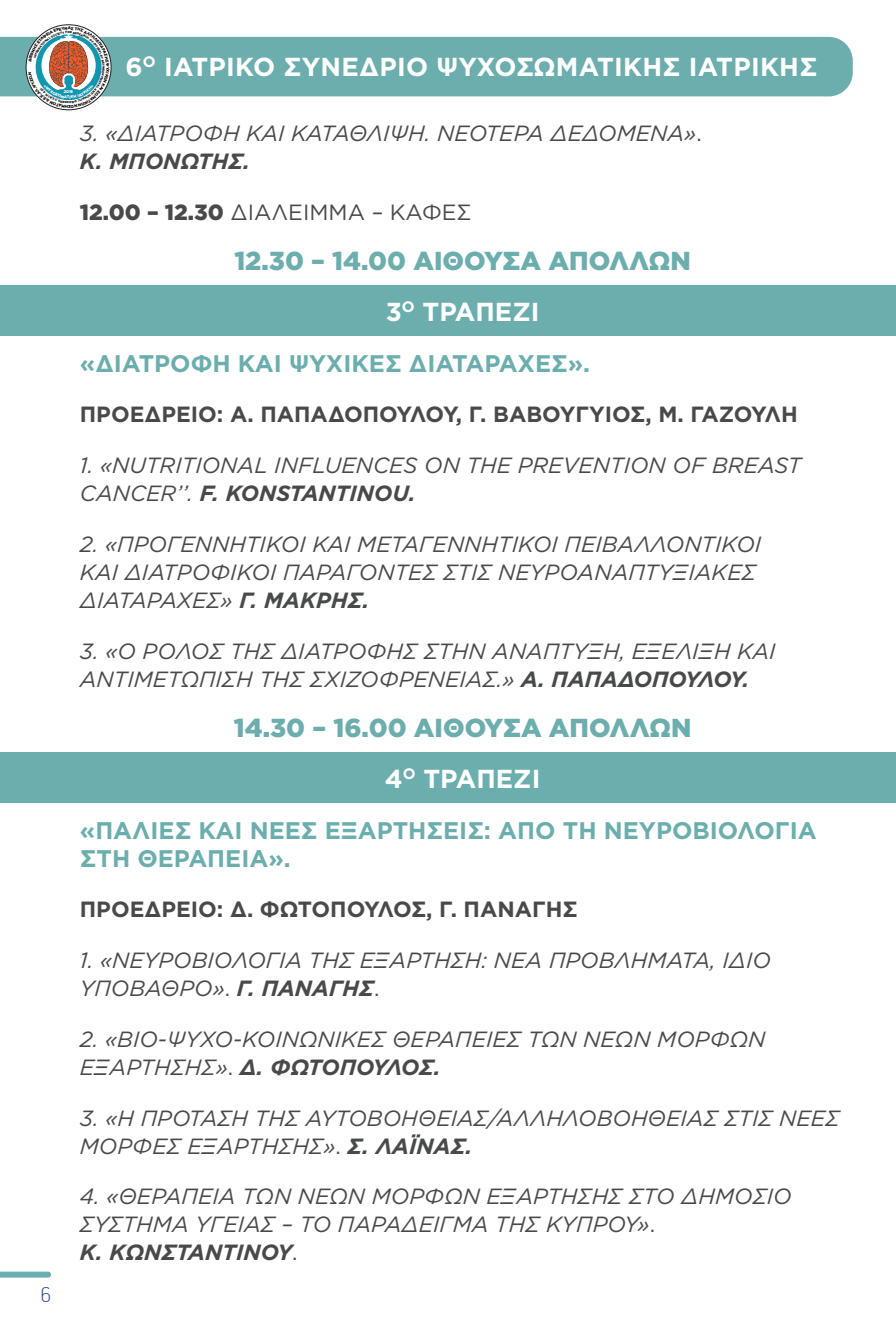
<style>
.page{position:relative;width:896px;height:1333px;background:#fff}
.page>*{position:absolute;margin:0;border:0;box-sizing:border-box;transform-origin:0 0}
.t1{font:900 26px/50.6px "Gotham Greek";color:#6caead;text-align:center}
.t2{font:700 26px "Gotham Greek";letter-spacing:.01em;color:#fff}
.t3{font:700 24px/28px "Gotham Greek";color:#6caead}
.t4{font:100 24px "PF Handbook Pro";color:#25408f}
.t5{font:italic 22px/28px "Gotham Greek";color:#484a4a}
.t6{font:700 22px "Gotham Greek";color:#484a4a}
.t7{font:22px "Gotham Greek";color:#484a4a}
.t8{font:900 4px "Gotham Greek";color:#fff}
.s1{font-style:normal}
.s2{font-weight:700}
.s3{font-weight:900}
.s4{font-weight:700;color:#fff}
</style>
<div class="page">
<div style="left:0;top:37px;width:853px;height:59px;background:#6caead"></div>
<svg style="left:0;top:1271px;width:51px;height:6px"></svg>
<div style="left:0;top:752px;width:896px;height:50px;background:#6caead"></div>
<div style="left:0;top:285px;width:896px;height:51px;background:#6caead"></div>
<svg style="left:28px;top:27px;width:81px;height:81px"></svg>
<p class="t4" style="left:40px;top:1279px;width:12px">6</p>
<p class="t8" style="left:64px;top:90px;width:11px">2016</p>
<p class="t2" style="left:125px;top:51px;width:693px">6<sup>O</sup> ΙΑΤΡΙΚΟ ΣΥΝΈΔΡΙΟ ΨΥΧΟΣΩΜΑΤΙΚΉΣ ΙΑΤΡΙΚΉΣ</p>
<p class="t5" style="left:80px;top:119px;width:623px">3. «ΔΙΑΤΡΟΦΉ ΚΑΙ ΚΑΤΆΘΛΙΨΗ. ΝΕΌΤΕΡΑ ΔΕΔΟΜΈΝΑ»<span class="s1">.<br></span><span class="s2">Κ. ΜΠΟΝΏΤΗΣ.</span></p>
<p class="t7" style="left:80px;top:200px;width:393px"><span class="s3">12.00 – 12.30</span> ΔΙΆΛΕΙΜΜΑ – ΚΑΦΈΣ</p>
<p class="t1" style="left:234px;top:235px;width:458px">12.30 – 14.00 ΑΊΘΟΥΣΑ ΑΠΟΛΛΩΝ<br><span class="s4">3</span><sup>Ο</sup> <span class="s4">ΤΡΑΠΈΖΙ</span></p>
<p class="t3" style="left:80px;top:348px;width:512px">«ΔΙΑΤΡΟΦΉ ΚΑΙ ΨΥΧΙΚΈΣ ΔΙΑΤΑΡΑΧΈΣ».</p>
<p class="t6" style="left:80px;top:402px;width:719px">ΠΡΟΕΔΡΕΙΟ: Α. ΠΑΠΑΔΟΠΟΎΛΟΥ, Γ. ΒΑΒΟΥΓΥΙΌΣ, Μ. ΓΑΖΟΎΛΗ</p>
<p class="t5" style="left:80px;top:451px;width:723px">1. «NUTRITIONAL INFLUENCES ON THE PREVENTION OF BREAST<br>CANCER’’. <span class="s2">F. KONSTANTINOU.</span></p>
<p class="t5" style="left:80px;top:530px;width:683px">2. «ΠΡΟΓΕΝΝΗΤΙΚΟΊ ΚΑΙ ΜΕΤΑΓΕΝΝΗΤΙΚΟΊ ΠΕΙΒΑΛΛΟΝΤΙΚΟΊ<br>ΚΑΙ ΔΙΑΤΡΟΦΙΚΟΊ ΠΑΡΆΓΟΝΤΕΣ ΣΤΙΣ ΝΕΥΡΟΑΝΑΠΤΥΞΙΑΚΈΣ<br>ΔΙΑΤΑΡΑΧΈΣ» <span class="s2">Γ. ΜΑΚΡΉΣ.</span></p>
<p class="t5" style="left:80px;top:636px;width:697px">3. «Ο ΡΌΛΟΣ ΤΗΣ ΔΙΑΤΡΟΦΉΣ ΣΤΗΝ ΑΝΆΠΤΥΞΗ, ΕΞΈΛΙΞΗ ΚΑΙ<br>ΑΝΤΙΜΕΤΏΠΙΣΗ ΤΗΣ ΣΧΙΖΟΦΡΈΝΕΙΑΣ.» <span class="s2">Α. ΠΑΠΑΔΟΠΟΎΛΟΥ.</span></p>
<p class="t1" style="left:234px;top:702px;width:459px">14.30 – 16.00 ΑΊΘΟΥΣΑ ΑΠΟΛΛΩΝ<br><span class="s4">4</span><sup>Ο</sup> <span class="s4">ΤΡΑΠΈΖΙ</span></p>
<p class="t3" style="left:80px;top:815px;width:738px">«ΠΑΛΙΈΣ ΚΑΙ ΝΈΕΣ ΕΞΑΡΤΉΣΕΙΣ: ΑΠΌ ΤΗ ΝΕΥΡΟΒΙΟΛΟΓΊΑ<br>ΣΤΗ ΘΕΡΑΠΕΊΑ».</p>
<p class="t6" style="left:80px;top:896px;width:499px">ΠΡΟΕΔΡΕΙΟ: Δ. ΦΩΤΌΠΟΥΛΟΣ, Γ. ΠΑΝΑΓΉ Σ</p>
<p class="t5" style="left:80px;top:946px;width:692px">1. «ΝΕΥΡΟΒΙΟΛΟΓΊΑ ΤΗΣ ΕΞΆΡΤΗΣΗ: ΝΈΑ ΠΡΟΒΛΉΜΑΤΑ, ΊΔΙΟ<br>ΥΠΌΒΑΘΡΟ»<span class="s1">.</span> <span class="s2">Γ. ΠΑΝΑΓΉΣ</span><span class="s1">.</span></p>
<p class="t5" style="left:80px;top:1025px;width:687px">2. «ΒΙΟ-ΨΥΧΟ-ΚΟΙΝΩΝΙΚΈΣ ΘΕΡΑΠΕΊΕΣ ΤΩΝ ΝΈΩΝ ΜΟΡΦΏΝ<br>ΕΞΆΡΤΗΣΗΣ»<span class="s1">.</span> <span class="s2">Δ. ΦΩΤΌΠΟΥΛΟΣ.</span></p>
<p class="t5" style="left:80px;top:1103px;width:761px">3. «Η ΠΡΌΤΑΣΗ ΤΗΣ ΑΥΤΟΒΟΉΘΕΙΑΣ/ΑΛΛΗΛΟΒΟΉΘΕΙΑΣ ΣΤΙΣ ΝΈΕΣ<br>ΜΟΡΦΈΣ ΕΞΆΡΤΗΣΗΣ»<span class="s1">.</span> <span class="s2">Σ. ΛΑΪΝΆΣ.</span></p>
<p class="t5" style="left:80px;top:1182px;width:713px">4. «ΘΕΡΑΠΕΊΑ ΤΩΝ ΝΈΩΝ ΜΟΡΦΏΝ ΕΞΆΡΤΗΣΗΣ ΣΤΟ ΔΗΜΌΣΙΟ<br>ΣΎΣΤΗΜΑ ΥΓΕΊΑΣ – ΤΟ ΠΑΡΆΔΕΙΓΜΑ ΤΗΣ ΚΎΠΡΟΥ»<span class="s1">.<br></span><span class="s2">Κ. ΚΩΝΣΤΑΝΤΊΝΟΥ</span><span class="s1">.</span></p>
</div>
